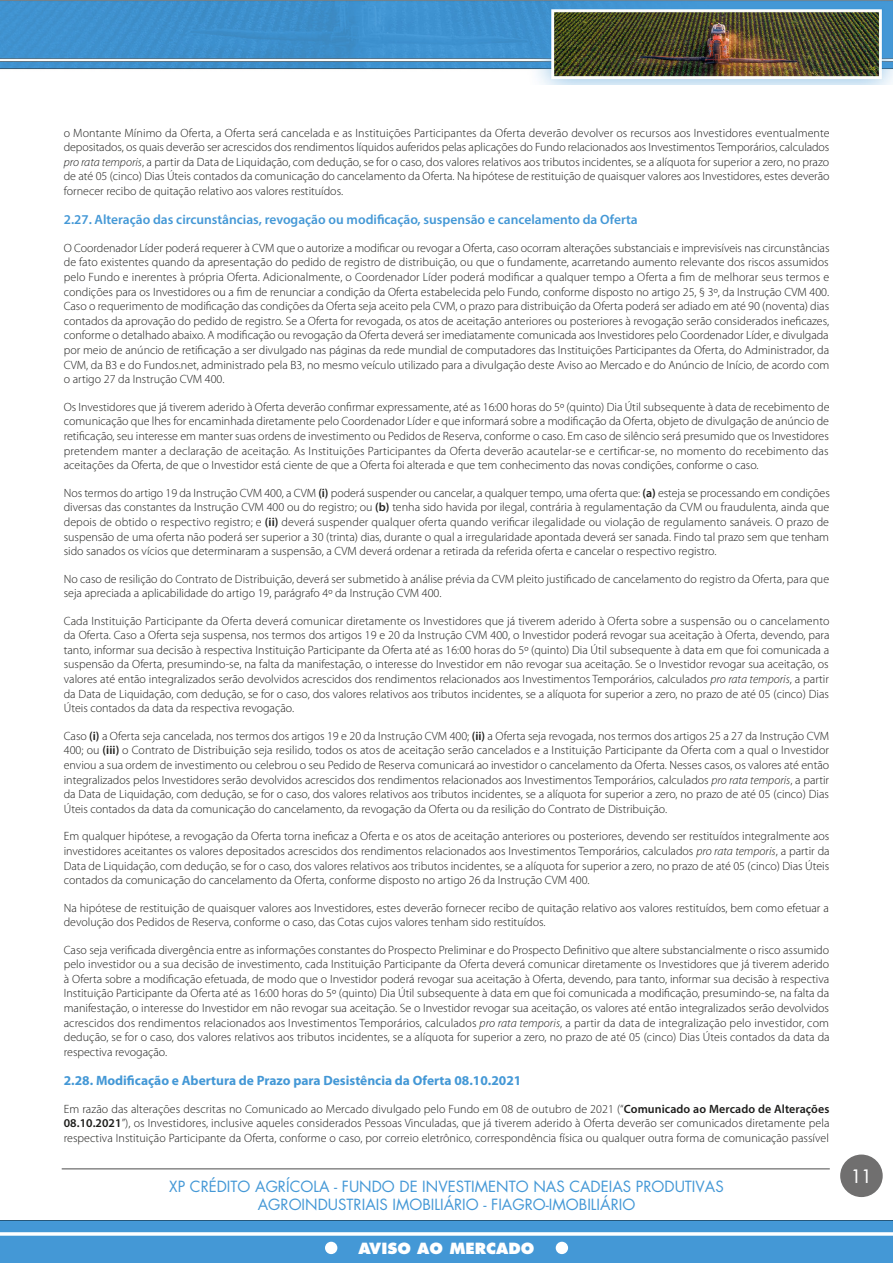
<style>
.page{position:relative;width:893px;height:1263px;background:#fff}
.page>*{position:absolute;margin:0;border:0;box-sizing:border-box;transform-origin:0 0}
.t1{font:500 18px "Futura PRO";color:#fff}
.t2{font:15px/18px "Futura PRO";color:#4498d6;text-align:center}
.t3{font:800 15px "Futura PRO";color:#fff}
.t4{font:600 13.5px "Myriad Pro";color:#4498d6}
.t5{font:700 13.5px "Myriad Pro";color:#4498d6}
.t6{font:300 12px/14.7px "Myriad Pro";color:#1d1d1b;text-align:justify}
.s1{font-style:italic}
.s2{font-weight:600}
</style>
<div class="page">
<img style="left:0;top:0;width:893px;height:85px">
<img style="left:0;top:1220px;width:893px;height:43px">
<hr style="left:62px;top:1168px;width:768px;height:1px;background:#878787">
<div style="left:325px;top:1242px;width:12px;height:12px;background:#fff;border-radius:50%"></div>
<div style="left:556px;top:1242px;width:12px;height:12px;background:#fff;border-radius:50%"></div>
<div style="left:840px;top:1154px;width:43px;height:43px;background:#706f6f;border-radius:50%"></div>
<p class="t6" style="left:64px;top:125px;width:767px">o Montante Mínimo da Oferta, a Oferta será cancelada e as Instituições Participantes da Oferta deverão devolver os recursos aos Investidores eventualmente depositados, os quais deverão ser acrescidos dos rendimentos líquidos auferidos pelas aplicações do Fundo relacionados aos Investimentos Temporários, calculados <span class="s1">pro rata temporis</span>, a partir da Data de Liquidação, com dedução, se for o caso, dos valores relativos aos tributos incidentes, se a alíquota for superior a zero, no prazo de até 05 (cinco) Dias Úteis contados da comunicação do cancelamento da Oferta. Na hipótese de restituição de quaisquer valores aos Investidores, estes deverão fornecer recibo de quitação relativo aos valores restituídos.</p>
<p class="t4" style="left:64px;top:211px;width:575px">2.27. Alteração das circunstâncias, revogação ou modificação, suspensão e cancelamento da Oferta</p>
<p class="t6" style="left:64px;top:240px;width:767px">O Coordenador Líder poderá requerer à CVM que o autorize a modificar ou revogar a Oferta, caso ocorram alterações substanciais e imprevisíveis nas circunstâncias de fato existentes quando da apresentação do pedido de registro de distribuição, ou que o fundamente, acarretando aumento relevante dos riscos assumidos pelo Fundo e inerentes à própria Oferta. Adicionalmente, o Coordenador Líder poderá modificar a qualquer tempo a Oferta a fim de melhorar seus termos e condições para os Investidores ou a fim de renunciar a condição da Oferta estabelecida pelo Fundo, conforme disposto no artigo 25, § 3º, da Instrução CVM 400.<br>Caso o requerimento de modificação das condições da Oferta seja aceito pela CVM, o prazo para distribuição da Oferta poderá ser adiado em até 90 (noventa) dias contados da aprovação do pedido de registro. Se a Oferta for revogada, os atos de aceitação anteriores ou posteriores à revogação serão considerados ineficazes, conforme o detalhado abaixo. A modificação ou revogação da Oferta deverá ser imediatamente comunicada aos Investidores pelo Coordenador Líder, e divulgada por meio de anúncio de retificação a ser divulgado nas páginas da rede mundial de computadores das Instituições Participantes da Oferta, do Administrador, da CVM, da B3 e do Fundos.net, administrado pela B3, no mesmo veículo utilizado para a divulgação deste Aviso ao Mercado e do Anúncio de Início, de acordo com o artigo 27 da Instrução CVM 400.</p>
<p class="t6" style="left:64px;top:400px;width:767px">Os Investidores que já tiverem aderido à Oferta deverão confirmar expressamente, até as 16:00 horas do 5º (quinto) Dia Útil subsequente à data de recebimento de comunicação que lhes for encaminhada diretamente pelo Coordenador Líder e que informará sobre a modificação da Oferta, objeto de divulgação de anúncio de retificação, seu interesse em manter suas ordens de investimento ou Pedidos de Reserva, conforme o caso. Em caso de silêncio será presumido que os Investidores pretendem manter a declaração de aceitação. As Instituições Participantes da Oferta deverão acautelar-se e certificar-se, no momento do recebimento das aceitações da Oferta, de que o Investidor está ciente de que a Oferta foi alterada e que tem conhecimento das novas condições, conforme o caso.</p>
<p class="t6" style="left:64px;top:485px;width:767px">Nos termos do artigo 19 da Instrução CVM 400, a CVM <span class="s2">(i)</span> poderá suspender ou cancelar, a qualquer tempo, uma oferta que: <span class="s2">(a)</span> esteja se processando em condições diversas das constantes da Instrução CVM 400 ou do registro; ou <span class="s2">(b)</span> tenha sido havida por ilegal, contrária à regulamentação da CVM ou fraudulenta, ainda que depois de obtido o respectivo registro; e <span class="s2">(ii)</span> deverá suspender qualquer oferta quando verificar ilegalidade ou violação de regulamento sanáveis. O prazo de suspensão de uma oferta não poderá ser superior a 30 (trinta) dias, durante o qual a irregularidade apontada deverá ser sanada. Findo tal prazo sem que tenham sido sanados os vícios que determinaram a suspensão, a CVM deverá ordenar a retirada da referida oferta e cancelar o respectivo registro.</p>
<p class="t6" style="left:64px;top:571px;width:767px">No caso de resilição do Contrato de Distribuição, deverá ser submetido à análise prévia da CVM pleito justificado de cancelamento do registro da Oferta, para que seja apreciada a aplicabilidade do artigo 19, parágrafo 4º da Instrução CVM 400.</p>
<p class="t6" style="left:64px;top:613px;width:767px">Cada Instituição Participante da Oferta deverá comunicar diretamente os Investidores que já tiverem aderido à Oferta sobre a suspensão ou o cancelamento da Oferta. Caso a Oferta seja suspensa, nos termos dos artigos 19 e 20 da Instrução CVM 400, o Investidor poderá revogar sua aceitação à Oferta, devendo, para tanto, informar sua decisão à respectiva Instituição Participante da Oferta até as 16:00 horas do 5º (quinto) Dia Útil subsequente à data em que foi comunicada a suspensão da Oferta, presumindo-se, na falta da manifestação, o interesse do Investidor em não revogar sua aceitação. Se o Investidor revogar sua aceitação, os valores até então integralizados serão devolvidos acrescidos dos rendimentos relacionados aos Investimentos Temporários, calculados <span class="s1">pro rata temporis</span>, a partir da Data de Liquidação, com dedução, se for o caso, dos valores relativos aos tributos incidentes, se a alíquota for superior a zero, no prazo de até 05 (cinco) Dias Úteis contados da data da respectiva revogação.</p>
<p class="t6" style="left:64px;top:728px;width:767px">Caso <span class="s2">(i)</span> a Oferta seja cancelada, nos termos dos artigos 19 e 20 da Instrução CVM 400; <span class="s2">(ii)</span> a Oferta seja revogada, nos termos dos artigos 25 a 27 da Instrução CVM 400; ou <span class="s2">(iii)</span> o Contrato de Distribuição seja resilido, todos os atos de aceitação serão cancelados e a Instituição Participante da Oferta com a qual o Investidor enviou a sua ordem de investimento ou celebrou o seu Pedido de Reserva comunicará ao investidor o cancelamento da Oferta. Nesses casos, os valores até então integralizados pelos Investidores serão devolvidos acrescidos dos rendimentos relacionados aos Investimentos Temporários, calculados <span class="s1">pro rata temporis</span>, a partir da Data de Liquidação, com dedução, se for o caso, dos valores relativos aos tributos incidentes, se a alíquota for superior a zero, no prazo de até 05 (cinco) Dias Úteis contados da data da comunicação do cancelamento, da revogação da Oferta ou da resilição do Contrato de Distribuição.</p>
<p class="t6" style="left:64px;top:829px;width:767px">Em qualquer hipótese, a revogação da Oferta torna ineficaz a Oferta e os atos de aceitação anteriores ou posteriores, devendo ser restituídos integralmente aos investidores aceitantes os valores depositados acrescidos dos rendimentos relacionados aos Investimentos Temporários, calculados <span class="s1">pro rata temporis</span>, a partir da Data de Liquidação, com dedução, se for o caso, dos valores relativos aos tributos incidentes, se a alíquota for superior a zero, no prazo de até 05 (cinco) Dias Úteis contados da comunicação do cancelamento da Oferta, conforme disposto no artigo 26 da Instrução CVM 400.</p>
<p class="t6" style="left:64px;top:900px;width:767px">Na hipótese de restituição de quaisquer valores aos Investidores, estes deverão fornecer recibo de quitação relativo aos valores restituídos, bem como efetuar a devolução dos Pedidos de Reserva, conforme o caso, das Cotas cujos valores tenham sido restituídos.</p>
<p class="t6" style="left:64px;top:942px;width:767px">Caso seja verificada divergência entre as informações constantes do Prospecto Preliminar e do Prospecto Definitivo que altere substancialmente o risco assumido pelo investidor ou a sua decisão de investimento, cada Instituição Participante da Oferta deverá comunicar diretamente os Investidores que já tiverem aderido à Oferta sobre a modificação efetuada, de modo que o Investidor poderá revogar sua aceitação à Oferta, devendo, para tanto, informar sua decisão à respectiva Instituição Participante da Oferta até as 16:00 horas do 5º (quinto) Dia Útil subsequente à data em que foi comunicada a modificação, presumindo-se, na falta da manifestação, o interesse do Investidor em não revogar sua aceitação. Se o Investidor revogar sua aceitação, os valores até então integralizados serão devolvidos acrescidos dos rendimentos relacionados aos Investimentos Temporários, calculados <span class="s1">pro rata temporis</span>, a partir da data de integralização pelo investidor, com dedução, se for o caso, dos valores relativos aos tributos incidentes, se a alíquota for superior a zero, no prazo de até 05 (cinco) Dias Úteis contados da data da respectiva revogação.</p>
<p class="t5" style="left:64px;top:1073px;width:459px">2.28. Modificação e Abertura de Prazo para Desistência da Oferta 08.10.2021</p>
<p class="t6" style="left:64px;top:1101px;width:767px">Em razão das alterações descritas no Comunicado ao Mercado divulgado pelo Fundo em 08 de outubro de 2021 (“<span class="s2">Comunicado ao Mercado de Alterações 08.10.2021</span>”), os Investidores, inclusive aqueles considerados Pessoas Vinculadas, que já tiverem aderido à Oferta deverão ser comunicados diretamente pela respectiva Instituição Participante da Oferta, conforme o caso, por correio eletrônico, correspondência física ou qualquer outra forma de comunicação passível</p>
<p class="t2" style="left:169px;top:1177px;width:556px">XP CRÉDITO AGRÍCOLA - FUNDO DE INVESTIMENTO NAS CADEIAS PRODUTIVAS<br>AGROINDUSTRIAIS IMOBILIÁRIO - FIAGRO-IMOBILIÁRIO</p>
<p class="t3" style="left:359px;top:1239px;width:177px">AVISO AO MERCADO</p>
<h1 class="t1" style="left:851px;top:1165px;width:22px">11</h1>
</div>
